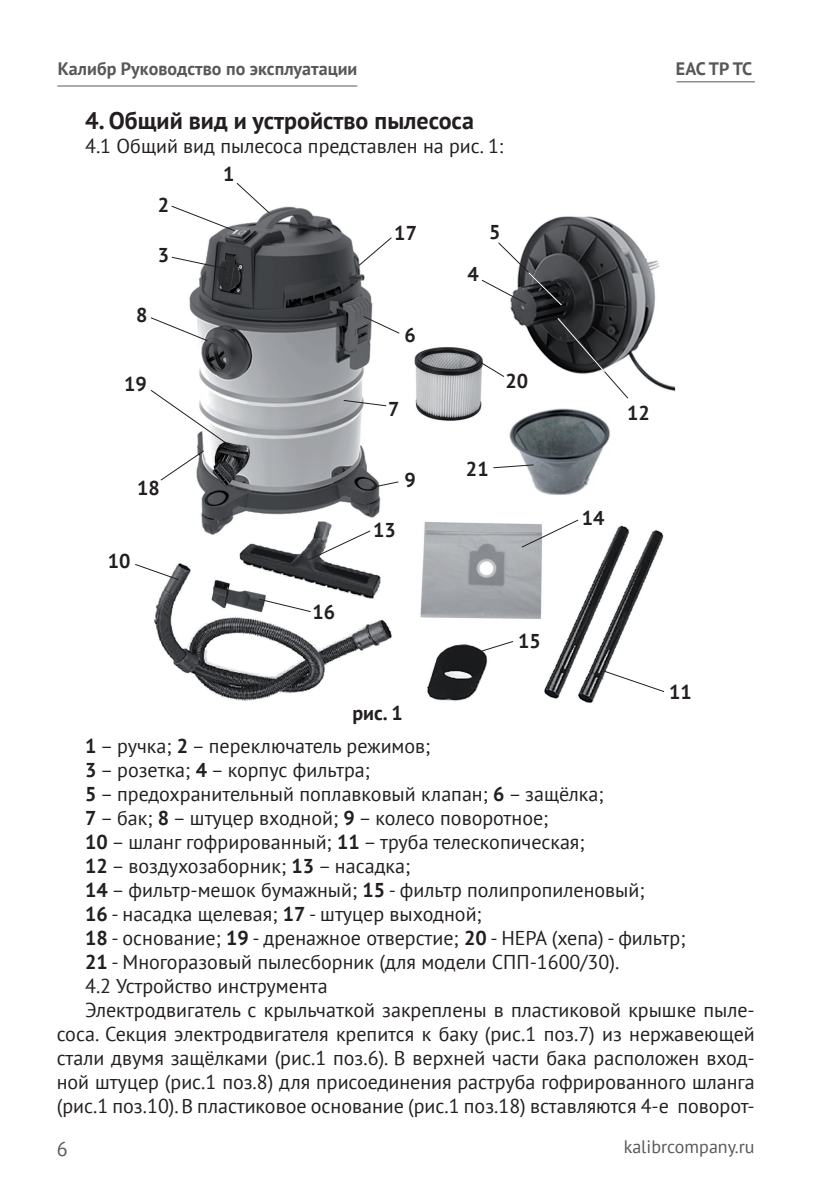
<style>
.page{position:relative;width:840px;height:1191px;background:#fff}
.page>*{position:absolute;margin:0;border:0;box-sizing:border-box;transform-origin:0 0}
.t1{font:700 24px "PT Sans";color:#231f20}
.t2{font:20px/24px "PT Sans";color:#231f20}
.t3{font:700 20px "PT Sans";color:#231f20}
.t4{font:20px "PT Sans";color:#57585a}
.t5{font:700 18px "PT Sans";color:#57585a}
.t6{font:18px "PT Sans";color:#57585a}
.s1{font-weight:700}
</style>
<div class="page">
<hr style="left:57px;top:85px;width:300px;height:1px;background:#57585a">
<hr style="left:676px;top:81px;width:78px;height:1px;background:#57585a">
<img style="left:154px;top:206px;width:522px;height:497px">
<svg style="left:170px;top:183px;width:100px;height:49px"></svg>
<svg style="left:150px;top:316px;width:58px;height:26px"></svg>
<svg style="left:171px;top:256px;width:56px;height:14px"></svg>
<svg style="left:342px;top:399px;width:45px;height:8px"></svg>
<svg style="left:362px;top:315px;width:38px;height:19px"></svg>
<svg style="left:357px;top:236px;width:35px;height:31px"></svg>
<svg style="left:307px;top:529px;width:64px;height:32px"></svg>
<svg style="left:257px;top:598px;width:55px;height:15px"></svg>
<svg style="left:135px;top:563px;width:45px;height:18px"></svg>
<svg style="left:520px;top:519px;width:59px;height:29px"></svg>
<svg style="left:599px;top:669px;width:66px;height:24px"></svg>
<svg style="left:476px;top:640px;width:38px;height:13px"></svg>
<svg style="left:150px;top:389px;width:77px;height:92px"></svg>
<svg style="left:370px;top:481px;width:29px;height:7px"></svg>
<svg style="left:556px;top:317px;width:73px;height:83px"></svg>
<svg style="left:480px;top:241px;width:83px;height:66px"></svg>
<svg style="left:478px;top:360px;width:27px;height:18px"></svg>
<svg style="left:492px;top:464px;width:42px;height:5px"></svg>
<p class="t5" style="left:58px;top:57px;width:301px">Калибр Руководство по эксплуатации</p>
<p class="t1" style="left:85px;top:104px;width:390px">4. Общий вид и устройство пылесоса</p>
<p class="t2" style="left:85px;top:133px;width:419px">4.1 Общий вид пылесоса представлен на рис. 1:</p>
<p class="t3" style="left:158px;top:192px;width:13px">2</p>
<p class="t3" style="left:158px;top:241px;width:13px">3</p>
<p class="t3" style="left:136px;top:301px;width:13px">8</p>
<p class="t3" style="left:124px;top:370px;width:24px">19</p>
<p class="t3" style="left:137px;top:474px;width:24px">18</p>
<p class="t3" style="left:108px;top:548px;width:24px">10</p>
<p class="t3" style="left:223px;top:161px;width:13px">1</p>
<p class="t3" style="left:312px;top:599px;width:24px">16</p>
<p class="t3" style="left:394px;top:220px;width:24px">17</p>
<p class="t3" style="left:404px;top:322px;width:13px">6</p>
<p class="t3" style="left:388px;top:395px;width:13px">7</p>
<p class="t3" style="left:404px;top:467px;width:13px">9</p>
<p class="t3" style="left:373px;top:516px;width:24px">13</p>
<p class="t3" style="left:467px;top:260px;width:13px">4</p>
<p class="t3" style="left:489px;top:219px;width:13px">5</p>
<p class="t3" style="left:505px;top:367px;width:24px">20</p>
<p class="t3" style="left:465px;top:456px;width:24px">21</p>
<p class="t3" style="left:518px;top:628px;width:24px">15</p>
<p class="t5" style="left:675px;top:56px;width:78px">EAC ТР ТС</p>
<p class="t3" style="left:626px;top:400px;width:24px">12</p>
<p class="t3" style="left:581px;top:505px;width:24px">14</p>
<p class="t3" style="left:668px;top:679px;width:24px">11</p>
<p class="t2" style="left:85px;top:696px;width:346px;line-height:32.6px;text-indent:267px"><span class="s1">рис. 1<br>1</span> – ручка; <span class="s1">2</span> – переключатель режимов;</p>
<p class="t2" style="left:85px;top:757px;width:601px"><span class="s1">3</span> – розетка; <span class="s1">4</span> – корпус фильтра;<br><span class="s1">5</span> – предохранительный поплавковый клапан; <span class="s1">6</span> – защёлка;<br><span class="s1">7</span> – бак; <span class="s1">8</span> – штуцер входной; <span class="s1">9</span> – колесо поворотное;<br><span class="s1">10</span> – шланг гофрированный; <span class="s1">11</span> – труба телескопическая;<br><span class="s1">12</span> – воздухозаборник; <span class="s1">13</span> – насадка;<br><span class="s1">14</span> – фильтр-мешок бумажный; <span class="s1">15</span> - фильтр полипропиленовый;<br><span class="s1">16</span> - насадка щелевая; <span class="s1">17</span> - штуцер выходной;<br><span class="s1">18</span> - основание; <span class="s1">19</span> - дренажное отверстие; <span class="s1">20</span> - HEPA (хепа) - фильтр; <span class="s1">21</span> - Многоразовый пылесборник (для модели СПП-1600/30).</p>
<p class="t2" style="left:85px;top:973px;width:244px">4.2 Устройство инструмента</p>
<p class="t2" style="left:85px;top:997px;width:670px">Электродвигатель с крыльчаткой закреплены в пластиковой крышке пыле-</p>
<p class="t2" style="left:57px;top:1021px;width:699px">соса. Секция электродвигателя крепится к баку (рис.1 поз.7) из нержавеющей</p>
<p class="t2" style="left:57px;top:1045px;width:699px">стали двумя защёлками (рис.1 поз.6). В верхней части бака расположен вход-</p>
<p class="t2" style="left:57px;top:1069px;width:699px">ной штуцер (рис.1 поз.8) для присоединения раструба гофрированного шланга</p>
<p class="t2" style="left:57px;top:1093px;width:699px">(рис.1 поз.10). В пластиковое основание (рис.1 поз.18) вставляются 4-е поворот-</p>
<p class="t4" style="left:57px;top:1136px;width:12px">6</p>
<p class="t6" style="left:623px;top:1135px;width:132px">kalibrcompany.ru</p>
</div>
